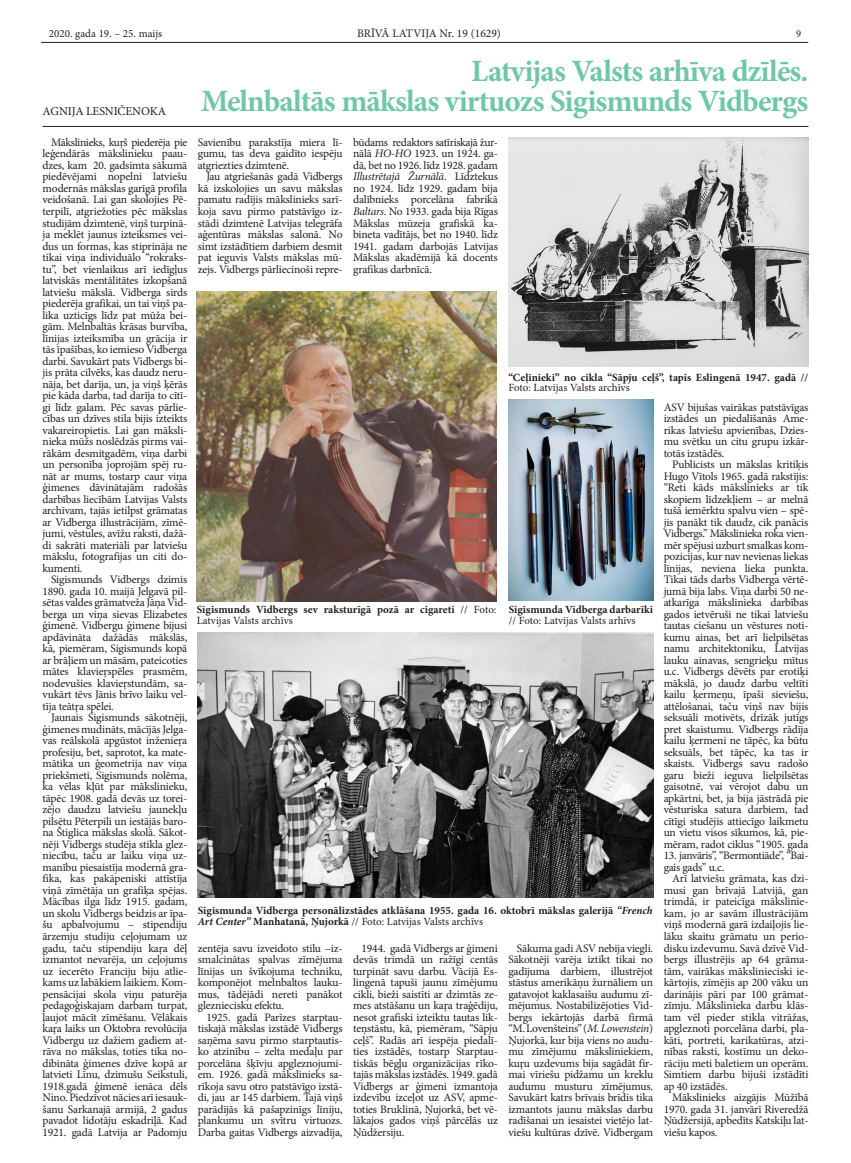
<style>
.page{position:relative;width:851px;height:1163px;background:#fff}
.page>*{position:absolute;margin:0;border:0;box-sizing:border-box;transform-origin:0 0}
.t1{font:700 31px/30px "Minion Pro";letter-spacing:-.03em;color:#70c7a5;text-align:right}
.t2{font:12px "Minion Pro";color:#231f20}
.t3{font:11.5px/11.5px "Minion Pro";letter-spacing:-.015em;color:#231f20;text-align:justify}
.t4{font:700 11px/10.5px "Minion Pro";color:#231f20}
.t5{font:11px "Minion Pro";letter-spacing:-.005em;color:#231f20}
.t6{font:10.5px "Minion Pro";color:#231f20}
.s1{font-style:italic}
.s2{font-weight:400}
</style>
<div class="page">
<hr style="left:41px;top:42px;width:767px;height:1px;background:#231f20">
<hr style="left:43px;top:126px;width:765px;height:1px;background:#231f20">
<img style="left:509px;top:137px;width:299px;height:229px">
<img style="left:508px;top:399px;width:145px;height:201px">
<img style="left:197px;top:291px;width:300px;height:310px">
<img style="left:197px;top:632px;width:456px;height:265px">
<p class="t5" style="left:49px;top:26px;width:115px">2020. gada 19. – 25. maijs</p>
<p class="t3" style="left:357px;top:28px;width:145px">BRĪVĀ LATVIJA Nr. 19 (1629)</p>
<p class="t6" style="left:796px;top:26px;width:7px">9</p>
<p class="t2" style="left:43px;top:103px;width:16px">Agnija</p>
<p class="t2" style="left:86px;top:103px;width:15px">Lesničenoka</p>
<p class="t3" style="left:43px;top:136px;width:146px;text-align:left;text-indent:8px">Mākslinieks, kuŗš piederēja pie leģendārās mākslinieku paau&shy;dzes, kam 20. gadsimta sākumā piedēvējami nopelni latviešu modernās mākslas garīgā profila veidošanā. Lai gan skolojies Pē&shy;terpilī, atgriežoties pēc mākslas studijām dzimtenē, viņš turpinā&shy;ja meklēt jaunus izteiksmes vei&shy;dus un formas, kas stiprināja ne tikai viņa individuālo “rokraks&shy;tu”, bet vienlaikus arī iedīgļus latviskās mentālitātes izkopšanā latviešu mākslā. Vidberga sirds piederēja grafikai, un tai viņš pa&shy;lika uzticīgs līdz pat mūža bei&shy;gām. Melnbaltās krāsas burvība, līnijas izteiksmība un grācija ir tās īpašības, ko iemieso Vidberga darbi. Savukārt pats Vidbergs bi&shy;jis prāta cilvēks, kas daudz neru&shy;nāja, bet darīja, un, ja viņš ķērās pie kāda darba, tad darīja to cītī-- gi līdz galam. Pēc savas pārlie&shy;cības un dzīves stila bijis izteikts vakareiropietis. Lai gan māksli&shy;nieka mūžs noslēdzās pirms vai&shy;rākām desmitgadēm, viņa darbi un personība joprojām spēj ru&shy;nāt ar mums, tostarp caur viņa ģimenes dāvinātajām radošās darbības liecībām Latvijas Valsts archīvam, tajās ietilpst grāmatas ar Vidberga illustrācijām, zīmē&shy;jumi, vēstules, avīžu raksti, dažā&shy;di sakrāti materiāli par latviešu mākslu, fotografijas un citi do&shy;kumenti.</p>
<p class="t3" style="left:43px;top:573px;width:146px;text-indent:8px">Sigismunds Vidbergs dzimis 1890. gada 10. maijā Jelgavā pil&shy;sētas valdes grāmatveža Jāņa Vid&shy;berga un viņa sievas Elizabetes ģimenē. Vidbergu ģimene bijusi apdāvināta dažādās mākslās, kā, piemēram, Sigismunds kopā ar brāļiem un māsām, pateicoties mātes klavieŗspēles prasmēm, nodevušies klavieŗstundām, sa&shy;vukārt tēvs Jānis brīvo laiku vel&shy;tīja teātŗa spēlei.</p>
<p class="t3" style="left:43px;top:711px;width:146px;text-indent:8px">Jaunais Sigismunds sākotnēji, ģimenes mudināts, mācījās Jelga&shy;vas reālskolā apgūstot inženieŗa profesiju, bet, saprotot, ka mate&shy;mātika un ģeometrija nav viņa priekšmeti, Sigismunds nolēma, ka vēlas kļūt par mākslinieku, tāpēc 1908. gadā devās uz torei&shy;zējo daudzu latviešu jaunekļu pilsētu Pēterpili un iestājās baro&shy;na Štiglica mākslas skolā. Sākot&shy;nēji Vidbergs studēja stikla glez&shy;niecību, taču ar laiku viņa uz&shy;manību piesaistīja modernā gra&shy;fika, kas pakāpeniski attīstīja viņā zīmētāja un grafiķa spējas.<br>Mācības ilga līdz 1915. gadam, un skolu Vidbergs beidzis ar īpa&shy;šu apbalvojumu – stipendiju ārzemju studiju ceļojumam uz gadu, taču stipendiju kaŗa dēļ izmantot nevarēja, un ceļojums uz iecerēto Franciju biju atlie&shy;kams uz labākiem laikiem. Kom&shy;pensācijai skola viņu paturēja pedagoģiskajam darbam turpat, ļaujot mācīt zīmēšanu. Vēlākais kaŗa laiks un Oktobra revolūcija Vidbergu uz dažiem gadiem at&shy;rāva no mākslas, toties tika no&shy;dibināta ģimenes dzīve kopā ar latvieti Līnu, dzimušu Seikstuli, 1918.gadā ģimenē ienāca dēls Nino. Piedzīvot nācies arī iesauk&shy;šanu Sarkanajā armijā, 2 gadus pavadot lidotāju eskadriļā. Kad 1921. gadā Latvija ar Padomju</p>
<h1 class="t1" style="left:201px;top:56px;width:609px">Latvijas Valsts arhīva dzīlēs.<br>Melnbaltās mākslas virtuozs Sigismunds Vidbergs</h1>
<p class="t3" style="left:198px;top:136px;width:146px">Savienību parakstīja miera lī&shy;gumu, tas deva gaidīto iespēju atgriezties dzimtenē.</p>
<p class="t3" style="left:198px;top:171px;width:146px;text-align:left;text-indent:8px">Jau atgriešanās gadā Vidbergs kā izskolojies un savu mākslas pamatu radījis mākslinieks sarī&shy;koja savu pirmo patstāvīgo iz--- stādi dzimtenē Latvijas telegrāfa aģentūras mākslas salonā. No simt izstādītiem darbiem desmit pat ieguvis Valsts mākslas mū&shy;zejs. Vidbergs pārliecinoši repre-</p>
<p class="t3" style="left:353px;top:136px;width:146px">būdams redaktors satīriskajā žur&shy;nālā <span class="s1">HO-HO</span> 1923. un 1924. ga&shy;dā, bet no 1926. līdz 1928. gadam <span class="s1">Illustrētajā Žurnālā</span>. Līdztekus no 1924. līdz 1929. gadam bija dalībnieks porcelāna fabrikā <span class="s1">Baltars</span>. No 1933. gada bija Rīgas Mākslas mūzeja grafiskā ka&shy;bineta vadītājs, bet no 1940. līdz 1941. gadam darbojās Latvijas Mākslas akadēmijā kā docents grafikas darbnīcā.</p>
<p class="t4" style="left:508px;top:371px;width:301px">“Ceļinieki” no cikla “Sāpju ceļš”, tapis Eslingenā 1947. gadā //</p>
<p class="t5" style="left:508px;top:380px;width:123px">Foto: Latvijas Valsts archīvs</p>
<p class="t4" style="left:197px;top:604px;width:301px">Sigismunds Vidbergs sev raksturīgā pozā ar cigareti <span class="s2">// Foto:<br>Latvijas Valsts archīvs</span></p>
<p class="t4" style="left:508px;top:604px;width:146px">Sigismunda Vidberga darbarīki</p>
<p class="t5" style="left:508px;top:612px;width:128px">// Foto: Latvijas Valsts arhīvs</p>
<p class="t4" style="left:198px;top:905px;width:456px">Sigismunda Vidberga personālizstādes atklāšana 1955. gada 16. oktobrī mākslas galerijā <span class="s1">“French<br>Art Center”</span> Manhatanā, Ņujorkā <span class="s2">// Foto: Latvijas Valsts archīvs</span></p>
<p class="t3" style="left:198px;top:941px;width:146px">zentēja savu izveidoto stilu –iz&shy;smalcinātas spalvas zīmējuma līnijas un švīkojuma techniku, komponējot melnbaltos lauku&shy;mus, tādējādi nereti panākot glezniecisku efektu.</p>
<p class="t3" style="left:198px;top:1010px;width:146px;text-align:left;text-indent:8px">1925. gadā Parīzes starptau&shy;tiskajā mākslas izstādē Vidbergs saņēma savu pirmo starptautis-- ko atzinību – zelta medaļu par porcelāna šķīvju apgleznojumi&shy;em. 1926. gadā mākslinieks sa&shy;rīkoja savu otro patstāvīgo izstā&shy;di, jau ar 145 darbiem. Tajā viņš parādījās kā pašapzinīgs līniju, plankumu un svītru virtuozs.<br>Darba gaitas Vidbergs aizvadīja,</p>
<p class="t3" style="left:353px;top:941px;width:146px;text-align:left;text-indent:8px">1944. gadā Vidbergs ar ģimeni devās trimdā un ražīgi centās turpināt savu darbu. Vācijā Es&shy;lingenā tapuši jaunu zīmējumu cikli, bieži saistīti ar dzimtās ze&shy;mes atstāšanu un kaŗa traģēdiju, nesot grafiski izteiktu tautas lik&shy;teņstāstu, kā, piemēram, “Sāpju ceļš”. Radās arī iespēja piedalī-- ties izstādēs, tostarp Starptau&shy;tiskās bēgļu organizācijas rīko&shy;tajās mākslas izstādēs. 1949. gadā<br>Vidbergs ar ģimeni izmantoja izdevību izceļot uz ASV, apme&shy;toties Bruklinā, Ņujorkā, bet vē&shy;lākajos gados viņš pārcēlās uz<br>Ņūdžersiju.</p>
<p class="t3" style="left:508px;top:941px;width:146px;text-indent:8px">Sākuma gadi ASV nebija viegli.<br>Sākotnēji varēja iztikt tikai no gadījuma darbiem, illustrējot stāstus amerikāņu žurnāliem un gatavojot kaklasaišu audumu zī&shy;mējumus. Nostabilizējoties Vid&shy;bergs iekārtojās darbā firmā “M. Lovenšteins” (<span class="s1">M.Lowenstein</span>)<br>Ņujorkā, kur bija viens no audu&shy;mu zīmējumu māksliniekiem, kuŗu uzdevums bija sagādāt fir&shy;mai vīriešu pidžamu un kreklu audumu musturu zīmējumus.<br>Savukārt katrs brīvais brīdis tika izmantots jaunu mākslas darbu radīšanai un iesaistei vietējo lat&shy;viešu kultūras dzīvē. Vidbergam</p>
<p class="t3" style="left:663px;top:401px;width:146px">ASV bijušas vairākas patstāvīgas izstādes un piedalīšanās Ame&shy;rikas latviešu apvienības, Dzies&shy;mu svētku un citu grupu izkār&shy;totās izstādēs.</p>
<p class="t3" style="left:663px;top:458px;width:146px;text-indent:8px">Publicists un mākslas kritiķis Hugo Vītols 1965. gadā rakstījis: “Reti kāds mākslinieks ar tik skopiem līdzekļiem – ar melnā tušā iemērktu spalvu vien – spē&shy;jis panākt tik daudz, cik panācis Vidbergs.” Mākslinieka roka vien&shy;mēr spējusi uzburt smalkas kom&shy;pozicijas, kur nav nevienas liekas līnijas, neviena lieka punkta.<br>Tikai tāds darbs Vidberga vērtē&shy;jumā bija labs. Viņa darbi 50 ne&shy;atkarīga mākslinieka darbības gados ietvēruši ne tikai latviešu tautas ciešanu un vēstures noti&shy;kumu ainas, bet arī lielpilsētas namu architektoniku, Latvijas lauku ainavas, sengrieķu mītus u.c. Vidbergs dēvēts par erotiķi mākslā, jo daudz darbu veltīti kailu ķermeņu, īpaši sieviešu, attēlošanai, taču viņš nav bijis seksuāli motivēts, drīzāk jutīgs pret skaistumu. Vidbergs rādīja kailu ķermeni ne tāpēc, ka būtu seksuāls, bet tāpēc, ka tas ir skaists. Vidbergs savu radošo garu bieži ieguva lielpilsētas gaisotnē, vai vērojot dabu un apkārtni, bet, ja bija jāstrādā pie vēsturiska satura darbiem, tad cītīgi studējis attiecīgo laikmetu un vietu visos sīkumos, kā, pie&shy;mēram, radot ciklus “1905. gada</p>
<p class="t3" style="left:663px;top:849px;width:146px">13. janvāris”, “Bermontiāde”, “Bai&shy;gais gads” u.c.</p>
<p class="t3" style="left:663px;top:872px;width:146px;text-align:left;text-indent:8px">Arī latviešu grāmata, kas dzi&shy;musi gan brīvajā Latvijā, gan trimdā, ir pateicīga mākslinie&shy;kam, jo ar savām illustrācijām viņš modernā garā izdaiļojis lie&shy;lāku skaitu grāmatu un perio&shy;disku izdevumu. Savā dzīvē Vid&shy;bergs illustrējis ap 64 grāma-- tām, vairākas mākslinieciski ie&shy;kārtojis, zīmējis ap 200 vāku un darinājis pāri par 100 grāmat&shy;zīmju. Mākslinieka darbu klās&shy;tam vēl pieder stikla vitrāžas, apgleznoti porcelāna darbi, pla&shy;kāti, portreti, karikatūras, atzi&shy;nības raksti, kostīmu un deko&shy;rāciju meti baletiem un operām.<br>Simtiem darbu bijuši izstādīti ap 40 izstādēs.</p>
<p class="t3" style="left:663px;top:1091px;width:146px;text-indent:8px">Mākslinieks aizgājis Mūžībā 1970. gada 31. janvārī Riveredžā Ņūdžersijā, apbedīts Katskiļu lat&shy;viešu kapos.</p>
</div>
